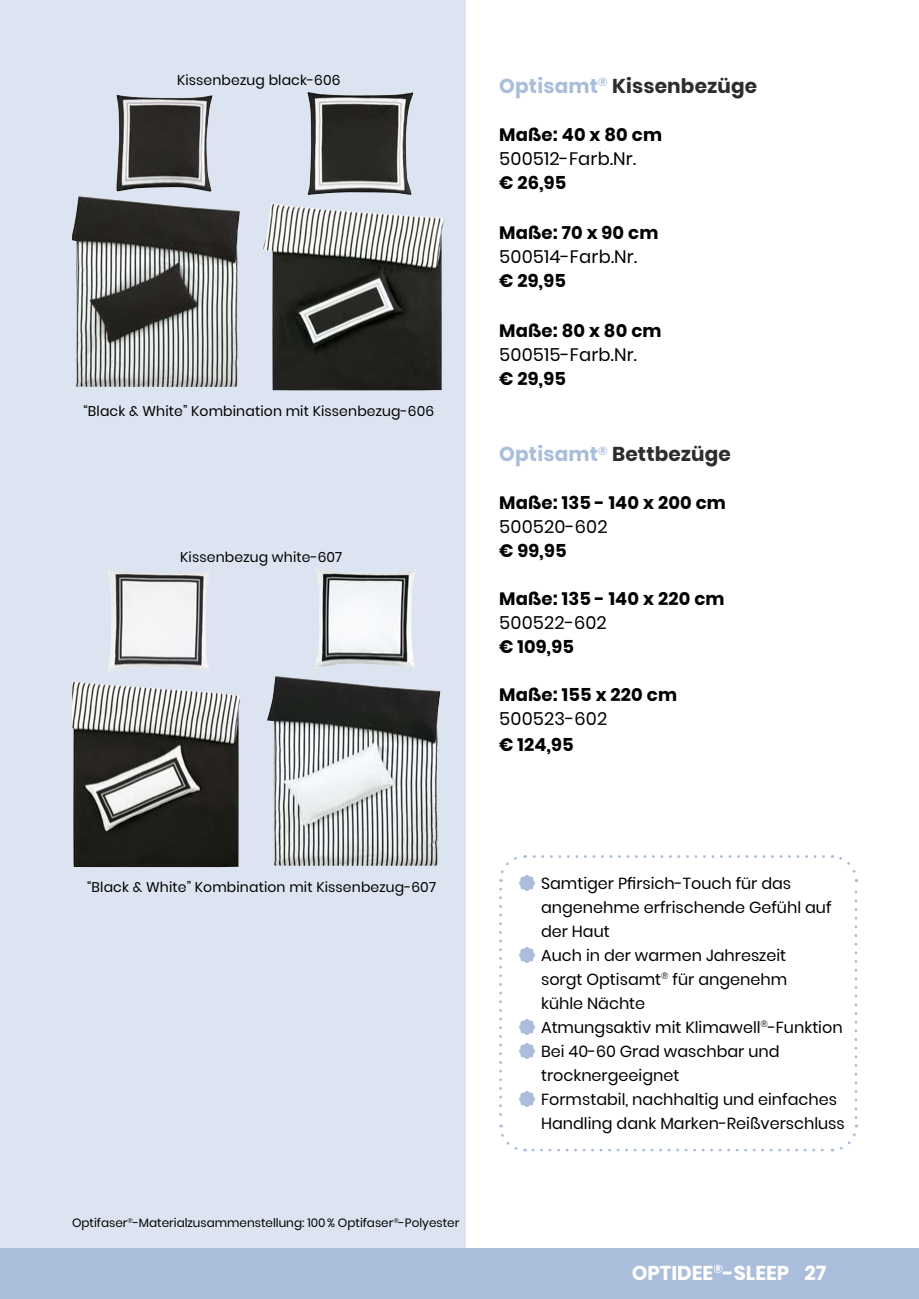
<style>
.page{position:relative;width:919px;height:1299px;background:#fff}
.page>*{position:absolute;margin:0;border:0;box-sizing:border-box;transform-origin:0 0}
.t1{font:700 20px "Poppins";letter-spacing:.01em;color:#2d2d2c}
.t2{font:700 20px "Poppins";color:#fff}
.t3{font:700 18px "Poppins";letter-spacing:.01em;color:#000}
.t4{font:18px "Poppins";letter-spacing:.01em;color:#000}
.t5{font:16px/24px "Poppins";color:#000}
.t6{font:14px "Poppins";letter-spacing:.01em;color:#000}
.t7{font:12px "Poppins";color:#000}
.s1{color:#aabdda}
</style>
<div class="page">
<div style="left:0;top:0;width:465px;height:1298px;background:#dde4f1"></div>
<img style="left:267px;top:568px;width:173px;height:297px">
<img style="left:72px;top:95px;width:168px;height:292px">
<img style="left:263px;top:92px;width:181px;height:298px">
<img style="left:72px;top:570px;width:169px;height:297px">
<div style="left:0;top:1248px;width:918px;height:50px;background:#aabdda"></div>
<svg style="left:499px;top:855px;width:359px;height:297px"></svg>
<p class="t6" style="left:177px;top:72px;width:165px">Kissenbezug black-606</p>
<p class="t6" style="left:83px;top:403px;width:352px">“Black &amp; White” Kombination mit Kissenbezug-606</p>
<p class="t6" style="left:180px;top:549px;width:164px">Kissenbezug white-607</p>
<p class="t1" style="left:499px;top:74px;width:259px"><span class="s1">Optisamt</span><sup>®</sup> Kissenbezüge</p>
<p class="t3" style="left:499px;top:124px;width:164px">Maße: 40 x 80 cm</p>
<p class="t4" style="left:499px;top:148px;width:138px">500512-Farb.Nr.</p>
<p class="t3" style="left:499px;top:172px;width:69px">€ 26,95</p>
<p class="t3" style="left:499px;top:222px;width:161px">Maße: 70 x 90 cm</p>
<p class="t4" style="left:499px;top:246px;width:139px">500514-Farb.Nr.</p>
<p class="t3" style="left:499px;top:270px;width:68px">€ 29,95</p>
<p class="t3" style="left:499px;top:320px;width:164px">Maße: 80 x 80 cm</p>
<p class="t4" style="left:499px;top:344px;width:139px">500515-Farb.Nr.</p>
<p class="t3" style="left:499px;top:368px;width:68px">€ 29,95</p>
<p class="t1" style="left:499px;top:442px;width:233px"><span class="s1">Optisamt</span><sup>®</sup> Bettbezüge</p>
<p class="t3" style="left:499px;top:492px;width:228px">Maße: 135 - 140 x 200 cm</p>
<p class="t4" style="left:499px;top:516px;width:110px">500520-602</p>
<p class="t3" style="left:499px;top:540px;width:69px">€ 99,95</p>
<p class="t3" style="left:499px;top:588px;width:227px">Maße: 135 - 140 x 220 cm</p>
<p class="t4" style="left:499px;top:612px;width:109px">500522-602</p>
<p class="t3" style="left:499px;top:636px;width:76px">€ 109,95</p>
<p class="t3" style="left:499px;top:684px;width:179px">Maße: 155 x 220 cm</p>
<p class="t4" style="left:499px;top:708px;width:109px">500523-602</p>
<p class="t3" style="left:499px;top:734px;width:76px">€ 124,95</p>
<p class="t6" style="left:87px;top:879px;width:350px">“Black &amp; White” Kombination mit Kissenbezug-607</p>
<p class="t7" style="left:72px;top:1215px;width:389px">Optifaser<sup>®</sup>-Materialzusammenstellung: 100% Optifaser<sup>®</sup>-Polyester</p>
<p class="t5" style="left:541px;top:870px;width:305px">Samtiger Pfirsich-Touch für das angenehme erfrischende Gefühl auf der Haut<br>Auch in der warmen Jahreszeit<br>sorgt Optisamt<sup>®</sup> für angenehm<br>kühle Nächte<br>Atmungsaktiv mit Klimawell<sup>®</sup>-Funktion<br>Bei 40-60 Grad waschbar und trocknergeeignet<br>Formstabil, nachhaltig und einfaches<br>Handling dank Marken-Reißverschluss</p>
<p class="t2" style="left:631px;top:1260px;width:159px">OPTIDEE<sup>®</sup>-SLEEP</p>
<p class="t2" style="left:804px;top:1260px;width:23px">27</p>
</div>
